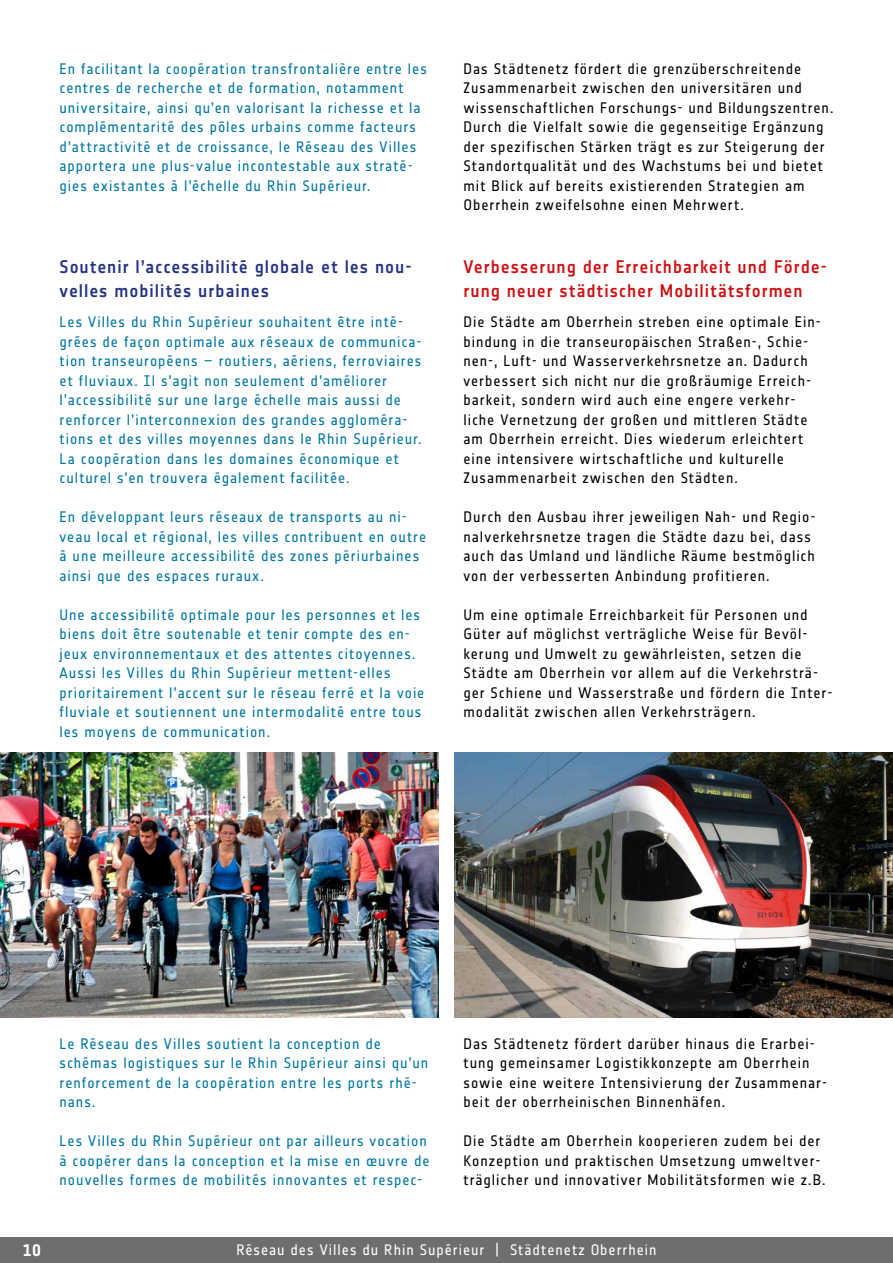
<style>
.page{position:relative;width:893px;height:1263px;background:#fff}
.page>*{position:absolute;margin:0;border:0;box-sizing:border-box;transform-origin:0 0}
.t1{font:18px/24px "Notes Medium Tf";letter-spacing:.055em;color:#cd1013}
.t2{font:18px/24px "Notes Medium Tf";letter-spacing:.05em;color:#243282}
.t3{font:16.5px "Notes Bold Tf";color:#fff}
.t4{font:15px/19.5px "Notes Regular Tf";letter-spacing:.06em;color:#000}
.t5{font:15px/19.5px "Notes Regular Tf";letter-spacing:.065em;color:#0076a1}
.t6{font:15px "Notes Regular Tf";letter-spacing:.06em;color:#fff}
</style>
<div class="page">
<div style="left:0;top:1237px;width:893px;height:26px;background:#6e6e6e"></div>
<img style="left:0;top:753px;width:439px;height:264px">
<img style="left:454px;top:753px;width:439px;height:264px">
<p class="t5" style="left:60px;top:58px;width:369px">En facilitant la coopération transfrontalière entre les centres de recherche et de formation, notamment universitaire, ainsi qu’en valorisant la richesse et la complémentarité des pôles urbains comme facteurs d’attractivité et de croissance, le Réseau des Villes apportera une plus-value incontestable aux straté&shy;gies existantes à l’échelle du Rhin Supérieur.</p>
<p class="t2" style="left:60px;top:255px;width:354px">Soutenir l’accessibilité globale et les nou&shy;velles mobilités urbaines</p>
<p class="t5" style="left:60px;top:312px;width:364px">Les Villes du Rhin Supérieur souhaitent être inté&shy;grées de façon optimale aux réseaux de communica&shy;tion transeuropéens – routiers, aériens, ferroviaires et fluviaux. Il s’agit non seulement d’améliorer l’accessibilité sur une large échelle mais aussi de renforcer l’interconnexion des grandes aggloméra&shy;tions et des villes moyennes dans le Rhin Supérieur.<br>La coopération dans les domaines économique et culturel s’en trouvera également facilitée.</p>
<p class="t5" style="left:60px;top:507px;width:368px">En développant leurs réseaux de transports au ni&shy;veau local et régional, les villes contribuent en outre à une meilleure accessibilité des zones périurbaines ainsi que des espaces ruraux.</p>
<p class="t5" style="left:60px;top:604px;width:366px">Une accessibilité optimale pour les personnes et les biens doit être soutenable et tenir compte des en&shy;jeux environnementaux et des attentes citoyennes.<br>Aussi les Villes du Rhin Supérieur mettent-elles prioritairement l’accent sur le réseau ferré et la voie fluviale et soutiennent une intermodalité entre tous les moyens de communication.</p>
<p class="t4" style="left:463px;top:58px;width:371px">Das Städtenetz fördert die grenzüberschreitende Zusammenarbeit zwischen den universitären und wissenschaftlichen Forschungs- und Bildungszentren.<br>Durch die Vielfalt sowie die gegenseitige Ergänzung der spezifischen Stärken trägt es zur Steigerung der Standortqualität und des Wachstums bei und bietet mit Blick auf bereits existierenden Strategien am Oberrhein zweifelsohne einen Mehrwert.</p>
<p class="t1" style="left:463px;top:255px;width:365px">Verbesserung der Erreichbarkeit und Förde&shy;rung neuer städtischer Mobilitätsformen</p>
<p class="t4" style="left:463px;top:312px;width:357px">Die Städte am Oberrhein streben eine optimale Ein&shy;bindung in die transeuropäischen Straßen-, Schie&shy;nen-, Luft- und Wasserverkehrsnetze an. Dadurch verbessert sich nicht nur die großräumige Erreich&shy;barkeit, sondern wird auch eine engere verkehr&shy;liche Vernetzung der großen und mittleren Städte am Oberrhein erreicht. Dies wiederum erleichtert eine intensivere wirtschaftliche und kulturelle Zusammenarbeit zwischen den Städten.</p>
<p class="t4" style="left:463px;top:507px;width:354px">Durch den Ausbau ihrer jeweiligen Nah- und Regio&shy;nalverkehrsnetze tragen die Städte dazu bei, dass auch das Umland und ländliche Räume bestmöglich von der verbesserten Anbindung profitieren.</p>
<p class="t4" style="left:463px;top:604px;width:371px">Um eine optimale Erreichbarkeit für Personen und Güter auf möglichst verträgliche Weise für Bevöl&shy;kerung und Umwelt zu gewährleisten, setzen die Städte am Oberrhein vor allem auf die Verkehrsträ&shy;ger Schiene und Wasserstraße und fördern die Inter&shy;modalität zwischen allen Verkehrsträgern.</p>
<p class="t5" style="left:60px;top:1033px;width:370px">Le Réseau des Villes soutient la conception de schémas logistiques sur le Rhin Supérieur ainsi qu’un renforcement de la coopération entre les ports rhé&shy;nans.</p>
<p class="t5" style="left:60px;top:1131px;width:371px">Les Villes du Rhin Supérieur ont par ailleurs vocation à coopérer dans la conception et la mise en œuvre de nouvelles formes de mobilités innovantes et respec-</p>
<p class="t4" style="left:463px;top:1033px;width:365px">Das Städtenetz fördert darüber hinaus die Erarbei&shy;tung gemeinsamer Logistikkonzepte am Oberrhein sowie eine weitere Intensivierung der Zusammenar&shy;beit der oberrheinischen Binnenhäfen.</p>
<p class="t4" style="left:463px;top:1131px;width:364px">Die Städte am Oberrhein kooperieren zudem bei der<br>Konzeption und praktischen Umsetzung umweltver&shy;träglicher und innovativer Mobilitätsformen wie z.B.</p>
<p class="t3" style="left:23px;top:1241px;width:19px">10</p>
<p class="t6" style="left:236px;top:1241px;width:422px">Réseau des Villes du Rhin Supérieur | Städtenetz Oberrhein</p>
</div>
